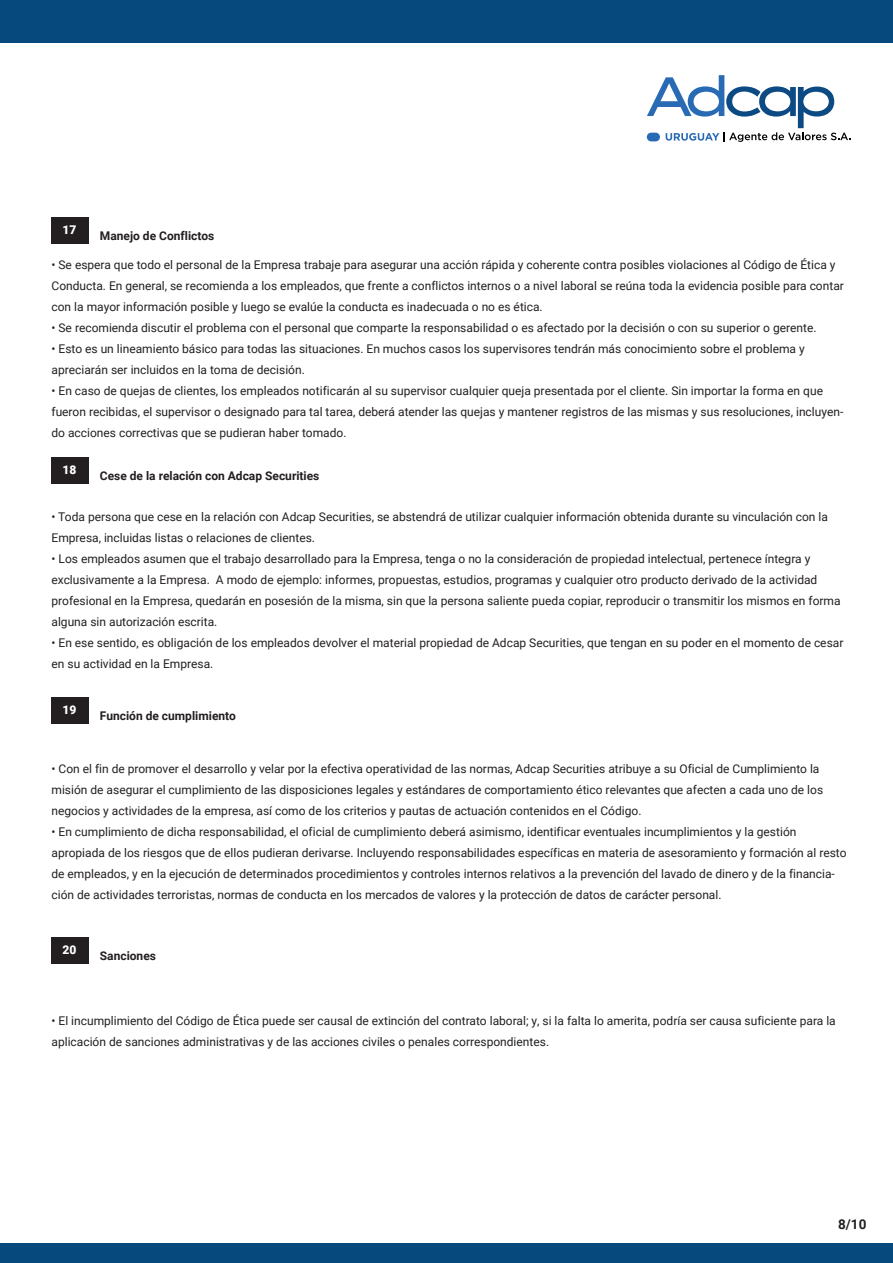
<style>
.page{position:relative;width:893px;height:1263px;background:#fff}
.page>*{position:absolute;margin:0;border:0;box-sizing:border-box;transform-origin:0 0}
.t1{font:700 13.5px "Roboto";color:#231f20}
.t2{font:12px/21px "Roboto";color:#231f20}
.t3{font:700 12px "Roboto";color:#231f20}
.t4{font:900 12px "Roboto";color:#fff}
</style>
<div class="page">
<div style="left:0;top:0;width:893px;height:43px;background:#064a7d"></div>
<div style="left:0;top:1244px;width:893px;height:19px;background:#064a7d"></div>
<svg style="left:647px;top:75px;width:203px;height:67px"></svg>
<div style="left:52px;top:217px;width:37px;height:27px;background:#231f20"></div>
<div style="left:52px;top:457px;width:37px;height:27px;background:#231f20"></div>
<div style="left:52px;top:697px;width:37px;height:27px;background:#231f20"></div>
<div style="left:52px;top:937px;width:37px;height:27px;background:#231f20"></div>
<p class="t4" style="left:63px;top:222px;width:15px">17</p>
<p class="t3" style="left:100px;top:227px;width:116px">Manejo de Conflictos</p>
<p class="t2" style="left:52px;top:253px;width:794px">• Se espera que todo el personal de la Empresa trabaje para asegurar una acción rápida y coherente contra posibles violaciones al Código de Ética y<br>Conducta. En general, se recomienda a los empleados, que frente a conflictos internos o a nivel laboral se reúna toda la evidencia posible para contar con la mayor información posible y luego se evalúe la conducta es inadecuada o no es ética.</p>
<p class="t2" style="left:52px;top:316px;width:767px">• Se recomienda discutir el problema con el personal que comparte la responsabilidad o es afectado por la decisión o con su superior o gerente.</p>
<p class="t2" style="left:52px;top:337px;width:755px">• Esto es un lineamiento básico para todas las situaciones. En muchos casos los supervisores tendrán más conocimiento sobre el problema y apreciarán ser incluidos en la toma de decisión.</p>
<p class="t2" style="left:52px;top:379px;width:793px">• En caso de quejas de clientes, los empleados notificarán al su supervisor cualquier queja presentada por el cliente. Sin importar la forma en que fueron recibidas, el supervisor o designado para tal tarea, deberá atender las quejas y mantener registros de las mismas y sus resoluciones, incluyen&shy;do acciones correctivas que se pudieran haber tomado.</p>
<p class="t4" style="left:63px;top:462px;width:15px">18</p>
<p class="t3" style="left:100px;top:467px;width:221px">Cese de la relación con Adcap Securities</p>
<p class="t2" style="left:52px;top:505px;width:778px">• Toda persona que cese en la relación con Adcap Securities, se abstendrá de utilizar cualquier información obtenida durante su vinculación con la<br>Empresa, incluidas listas o relaciones de clientes.</p>
<p class="t2" style="left:52px;top:547px;width:791px">• Los empleados asumen que el trabajo desarrollado para la Empresa, tenga o no la consideración de propiedad intelectual, pertenece íntegra y exclusivamente a la Empresa. A modo de ejemplo: informes, propuestas, estudios, programas y cualquier otro producto derivado de la actividad profesional en la Empresa, quedarán en posesión de la misma, sin que la persona saliente pueda copiar, reproducir o transmitir los mismos en forma alguna sin autorización escrita.</p>
<p class="t2" style="left:52px;top:631px;width:793px">• En ese sentido, es obligación de los empleados devolver el material propiedad de Adcap Securities, que tengan en su poder en el momento de cesar en su actividad en la Empresa.</p>
<p class="t4" style="left:63px;top:702px;width:15px">19</p>
<p class="t3" style="left:100px;top:707px;width:137px">Función de cumplimiento</p>
<p class="t2" style="left:52px;top:757px;width:773px">• Con el fin de promover el desarrollo y velar por la efectiva operatividad de las normas, Adcap Securities atribuye a su Oficial de Cumplimiento la misión de asegurar el cumplimiento de las disposiciones legales y estándares de comportamiento ético relevantes que afecten a cada uno de los negocios y actividades de la empresa, así como de los criterios y pautas de actuación contenidos en el Código.</p>
<p class="t2" style="left:52px;top:820px;width:796px">• En cumplimiento de dicha responsabilidad, el oficial de cumplimiento deberá asimismo, identificar eventuales incumplimientos y la gestión apropiada de los riesgos que de ellos pudieran derivarse. Incluyendo responsabilidades específicas en materia de asesoramiento y formación al resto de empleados, y en la ejecución de determinados procedimientos y controles internos relativos a la prevención del lavado de dinero y de la financia&shy;ción de actividades terroristas, normas de conducta en los mercados de valores y la protección de datos de carácter personal.</p>
<p class="t4" style="left:63px;top:942px;width:15px">20</p>
<p class="t3" style="left:100px;top:947px;width:58px">Sanciones</p>
<p class="t2" style="left:52px;top:1009px;width:786px">• El incumplimiento del Código de Ética puede ser causal de extinción del contrato laboral; y, si la falta lo amerita, podría ser causa suficiente para la aplicación de sanciones administrativas y de las acciones civiles o penales correspondientes.</p>
<p class="t1" style="left:838px;top:1215px;width:30px">8/10</p>
</div>
